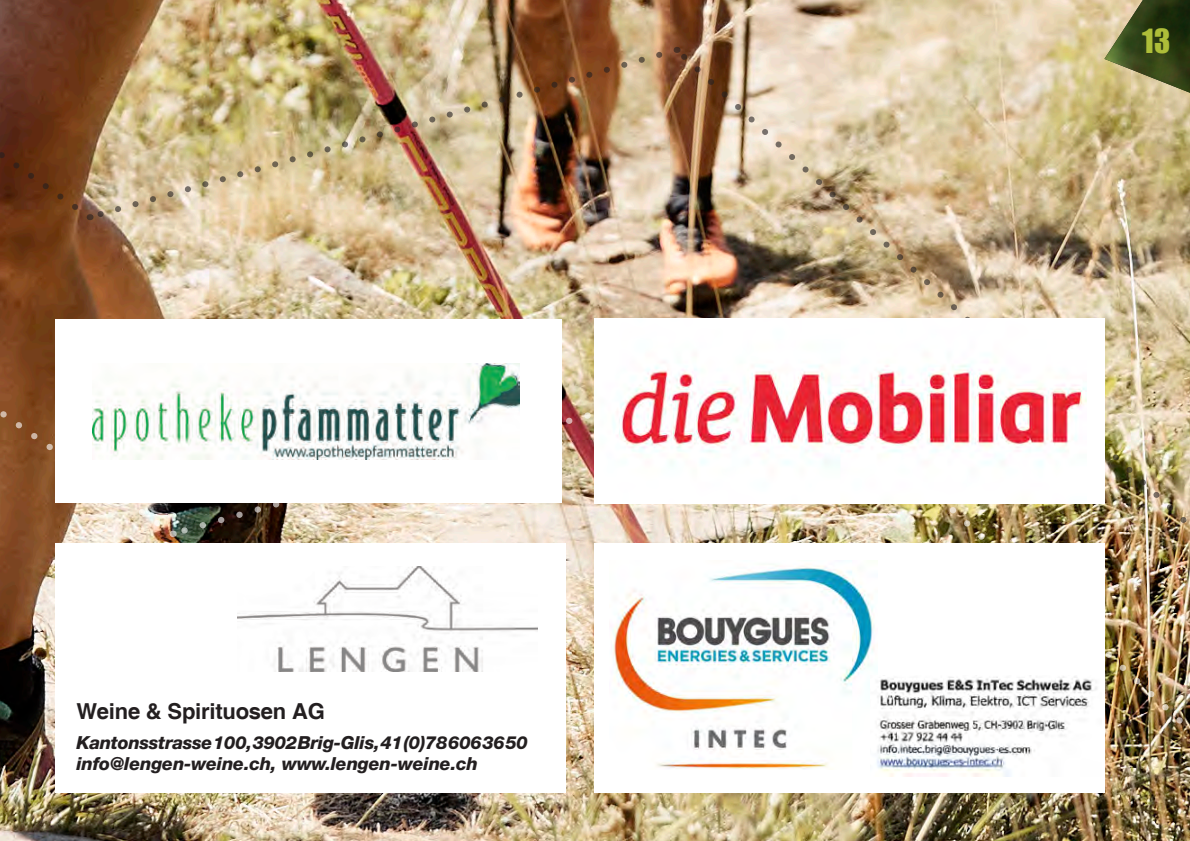
<style>
.page{position:relative;width:1190px;height:841px;background:#fff}
.page>*{position:absolute;margin:0;border:0;box-sizing:border-box;transform-origin:0 0}
.t1{font:30.6px "Impact";color:#aebe39}
.t2{font:700 22px "Helvetica";letter-spacing:-.01em;color:#231f20}
.t3{font:italic 800 18px/21.2px "Helvetica Neue";letter-spacing:-.015em;color:#231f20}
</style>
<div class="page">
<img style="left:0;top:0;width:1104px;height:841px">
<img style="left:675px;top:48px;width:515px;height:495px">
<img style="left:91px;top:47px;width:576px;height:175px">
<svg style="left:0;top:30px;width:83px;height:185px;background:#683418"></svg>
<img style="left:787px;top:356px;width:403px;height:485px">
<img style="left:174px;top:356px;width:604px;height:183px">
<svg style="left:0;top:337px;width:166px;height:195px;background:#976743"></svg>
<svg style="left:0;top:72px;width:244px;height:7px;background:#9d794d"></svg>
<img style="left:594px;top:318px;width:510px;height:185px">
<div style="left:56px;top:543px;width:510px;height:250px;background:#fff"></div>
<img style="left:238px;top:566px;width:299px;height:106px">
<div style="left:594px;top:543px;width:510px;height:250px;background:#fff"></div>
<img style="left:612px;top:566px;width:262px;height:203px">
<img style="left:871px;top:675px;width:226px;height:101px">
<div style="left:55px;top:319px;width:507px;height:184px;background:#fff"></div>
<img style="left:93px;top:363px;width:426px;height:96px">
<svg style="left:1104px;top:0;width:86px;height:99px;background:#6e7145"></svg>
<p class="t2" style="left:76px;top:697px;width:250px">Weine &amp; Spirituosen AG</p>
<p class="t3" style="left:76px;top:732px;width:453px">Kantonsstrasse 100, 3902 Brig-Glis, 41 (0)78 606 36 50 info@lengen-weine.ch, www.lengen-weine.ch</p>
<h1 class="t1" style="left:1142px;top:17px;width:30px">13</h1>
</div>
